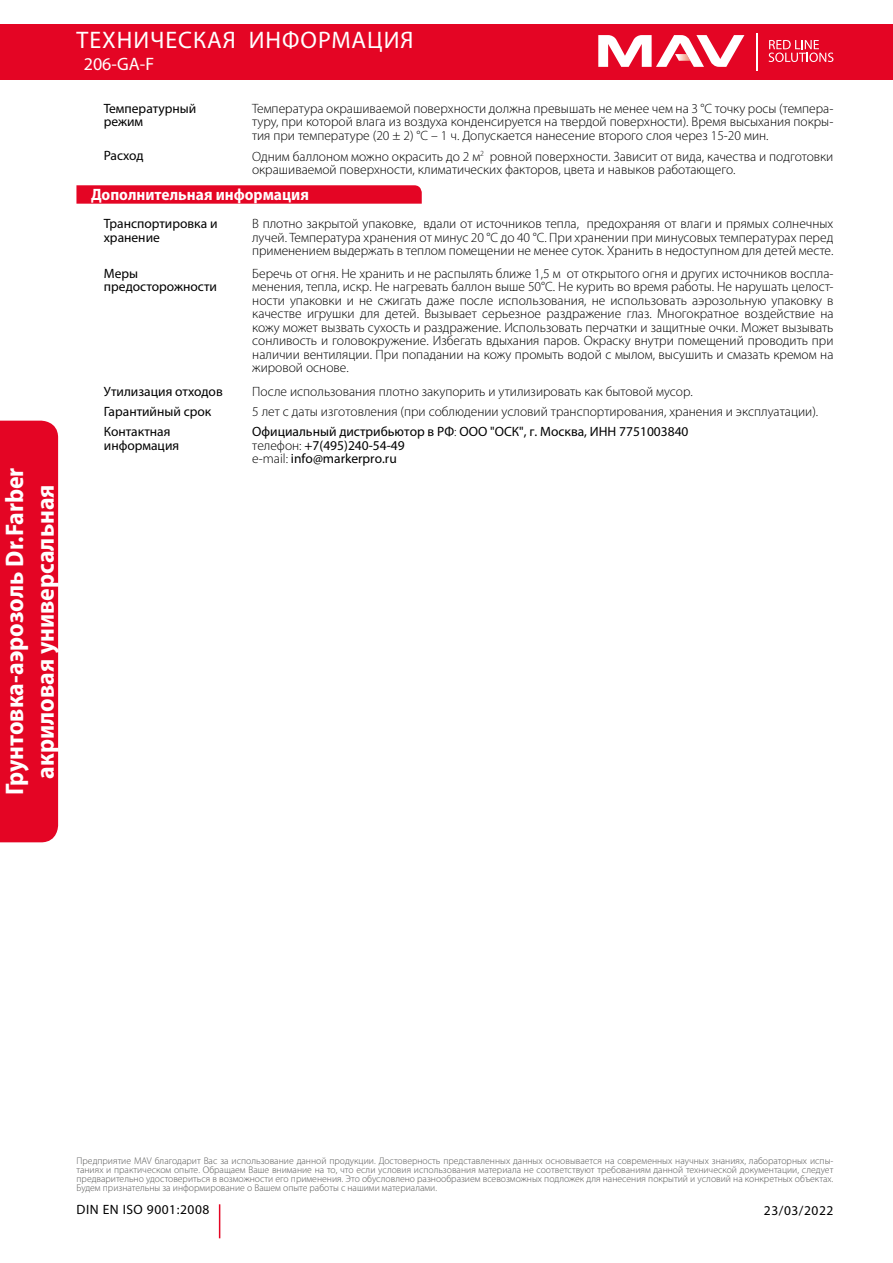
<style>
.page{position:relative;width:893px;height:1263px;background:#fff}
.page>*{position:absolute;margin:0;border:0;box-sizing:border-box;transform-origin:0 0}
.t1{font:700 semi-condensed 25.5px/30.6px "Myriad Pro";color:#fff;text-align:center}
.t2{font:24px "Myriad Pro";letter-spacing:.04em;color:#fff}
.t3{font:18px "Myriad Pro";color:#fffffd}
.t4{font:700 semi-condensed 16.5px "Myriad Pro";color:#fff}
.t5{font:300 13.5px/13.5px "Myriad Pro";color:#000;text-align:justify}
.t6{font:13.5px/13.5px "Myriad Pro";color:#000}
.t7{font:13.5px "Myriad Pro";letter-spacing:.04em;color:#000}
.t8{font:300 9.75px/9px "Myriad Pro";color:#575756;text-align:justify}
.s1{font-weight:400}
.s2{font-weight:300}
</style>
<div class="page">
<div style="left:0;top:24px;width:893px;height:55px;background:#e40524"></div>
<div style="left:0;top:421px;width:58px;height:421px;background:#e40524"></div>
<svg style="left:598px;top:35px;width:146px;height:32px"></svg>
<hr style="left:756px;top:33px;width:1px;height:37px;background:#fff">
<svg style="left:769px;top:40px;width:64px;height:22px"></svg>
<hr style="left:219px;top:1204px;width:1px;height:34px;background:#e40524">
<svg style="left:76px;top:185px;width:346px;height:19px;background:#e40e2c"></svg>
<h1 class="t1" style="left:0;top:795px;width:329px;rotate:-90deg">Грунтовка-аэрозоль Dr.Farber акриловая универсальная</h1>
<h2 class="t2" style="left:77px;top:25px;width:338px">ТЕХНИЧЕСКАЯ ИНФОРМАЦИЯ</h2>
<h3 class="t3" style="left:84px;top:53px;width:72px">206-GA-F</h3>
<p class="t6" style="left:104px;top:101px;width:94px">Температурный режим</p>
<p class="t5" style="left:252px;top:102px;width:583px">Температура окрашиваемой поверхности должна превышать не менее чем на 3 °С точку росы (темпера&shy;туру, при которой влага из воздуха конденсируется на твердой поверхности). Время высыхания покры&shy;тия при температуре (20 ± 2) °С – 1 ч. Допускается нанесение второго слоя через 15-20 мин.</p>
<p class="t6" style="left:104px;top:149px;width:42px">Расход</p>
<p class="t5" style="left:252px;top:150px;width:583px">Одним баллоном можно окрасить до 2 м<sup>2</sup> ровной поверхности. Зависит от вида, качества и подготовки окрашиваемой поверхности, климатических факторов, цвета и навыков работающего.</p>
<p class="t4" style="left:91px;top:185px;width:219px">Дополнительная информация</p>
<p class="t6" style="left:104px;top:217px;width:115px">Транспортировка и хранение</p>
<p class="t5" style="left:252px;top:217px;width:583px">В плотно закрытой упаковке, вдали от источников тепла, предохраняя от влаги и прямых солнечных лучей. Температура хранения от минус 20 °С до 40 °С. При хранении при минусовых температурах перед применением выдержать в теплом помещении не менее суток. Хранить в недоступном для детей месте.</p>
<p class="t5" style="left:252px;top:267px;width:583px">Беречь от огня. Не хранить и не распылять ближе 1,5 м от открытого огня и других источников воспла&shy;менения, тепла, искр. Не нагревать баллон выше 50°C. Не курить во время работы. Не нарушать целост&shy;ности упаковки и не сжигать даже после использования, не использовать аэрозольную упаковку в качестве игрушки для детей. Вызывает серьезное раздражение глаз. Многократное воздействие на кожу может вызвать сухость и раздражение. Использовать перчатки и защитные очки. Может вызывать сонливость и головокружение. Избегать вдыхания паров. Окраску внутри помещений проводить при наличии вентиляции. При попадании на кожу промыть водой с мылом, высушить и смазать кремом на жировой основе.</p>
<p class="t5" style="left:252px;top:382px;width:567px;line-height:20px;text-align:left">После использования плотно закупорить и утилизировать как бытовой мусор.<br>5 лет с даты изготовления (при соблюдении условий транспортирования, хранения и эксплуатации).<br><span class="s1">Официальный дистрибьютор в РФ</span>: <span class="s1">ООО "ОСК", г. Москва, ИНН 7751003840</span></p>
<p class="t6" style="left:252px;top:438px;width:154px"><span class="s2">телефон:</span> +7(495)240-54-49 <span class="s2">e-mail:</span> info@markerpro.ru</p>
<p class="t6" style="left:104px;top:266px;width:115px">Меры предосторожности</p>
<p class="t6" style="left:104px;top:385px;width:120px">Утилизация отходов</p>
<p class="t6" style="left:104px;top:425px;width:77px">Контактная информация</p>
<p class="t6" style="left:104px;top:404px;width:109px">Гарантийный срок</p>
<p class="t8" style="left:77px;top:1156px;width:758px">Предприятие MAV благодарит Вас за использование данной продукции. Достоверность представленных данных основывается на современных научных знаниях, лабораторных испы&shy;таниях и практическом опыте. Обращаем Ваше внимание на то, что если условия использования материала не соответствуют требованиям данной технической документации, следует предварительно удостовериться в возможности его применения. Это обусловлено разнообразием всевозможных подложек для нанесения покрытий и условий на конкретных объектах.<br>Будем признательны за информирование о Вашем опыте работы с нашими материалами.</p>
<p class="t7" style="left:77px;top:1201px;width:134px">DIN EN ISO 9001:2008</p>
<p class="t6" style="left:764px;top:1203px;width:71px">23/03/2022</p>
</div>
